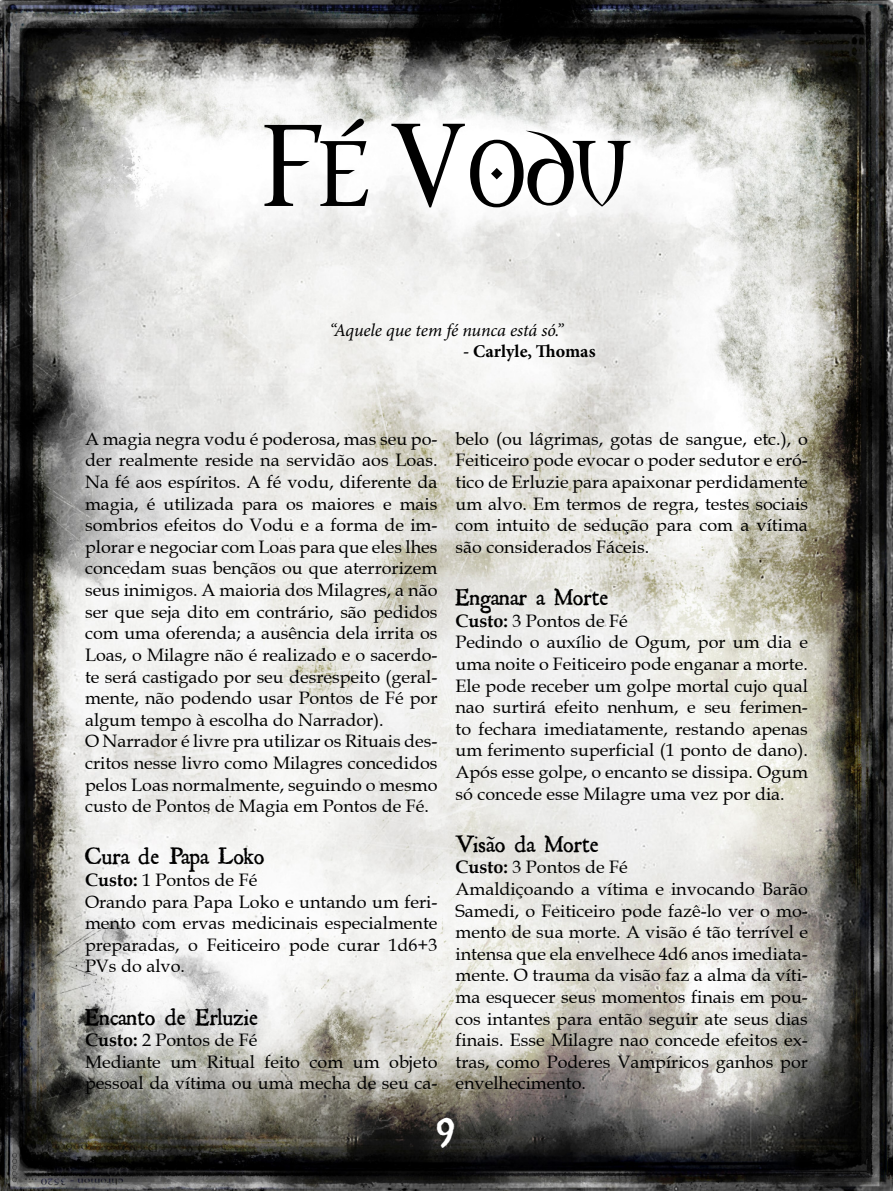
<style>
.page{position:relative;width:893px;height:1191px;background:#fff}
.page>*{position:absolute;margin:0;border:0;box-sizing:border-box;transform-origin:0 0}
.t1{font:108px "Morpheus";color:#000}
.t2{font:45px "Roman Antique";color:#fff}
.t3{font:25.5px "Roman Antique";color:#000}
.t4{font:18px/21.6px "Book Antiqua";color:#000}
.t5{font:italic 18px "Minion Pro";letter-spacing:-.01em;color:#000}
.t6{font:700 18px "Minion Pro";color:#000}
.s1{font-weight:700}
</style>
<div class="page">
<img style="left:0;top:0;width:893px;height:1191px">
<svg style="left:536px;top:344px;width:19px;height:13px"></svg>
<h1 class="t1" style="left:264px;top:119px;width:365px">Fé Vodu</h1>
<p class="t5" style="left:330px;top:323px;width:236px">“Aquele que tem fé nunca está só.”</p>
<p class="t6" style="left:463px;top:344px;width:70px">- Carlyle,</p>
<p class="t6" style="left:556px;top:344px;width:41px">omas</p>
<p class="t4" style="left:85px;top:430px;width:354px">A magia negra vodu é poderosa, mas seu po&shy;der realmente reside na servidão aos Loas.<br>Na fé aos espíritos. A fé vodu, diferente da magia, é utilizada para os maiores e mais sombrios efeitos do Vodu e a forma de im&shy;plorar e negociar com Loas para que eles lhes concedam suas bençãos ou que aterrorizem seus inimigos. A maioria dos Milagres, a não ser que seja dito em contrário, são pedidos com uma oferenda; a ausência dela irrita os Loas, o Milagre não é realizado e o sacerdo&shy;te será castigado por seu desrespeito (geral&shy;mente, não podendo usar Pontos de Fé por algum tempo à escolha do Narrador).<br>O Narrador é livre pra utilizar os Rituais des&shy;critos nesse livro como Milagres concedidos pelos Loas normalmente, seguindo o mesmo custo de Pontos de Magia em Pontos de Fé.</p>
<h3 class="t3" style="left:85px;top:847px;width:181px">Cura de Papa Loko</h3>
<p class="t4" style="left:85px;top:871px;width:354px"><span class="s1">Custo:</span> 1 Pontos de Fé<br>Orando para Papa Loko e untando um feri&shy;mento com ervas medicinais especialmente preparadas, o Feiticeiro pode curar 1d6+3<br>PVs do alvo.</p>
<h3 class="t3" style="left:85px;top:1007px;width:175px">Encanto de Erluzie</h3>
<p class="t4" style="left:85px;top:1031px;width:354px"><span class="s1">Custo:</span> 2 Pontos de Fé<br>Mediante um Ritual feito com um objeto pessoal da vítima ou uma mecha de seu ca-</p>
<p class="t4" style="left:455px;top:430px;width:354px;text-align:justify">belo (ou lágrimas, gotas de sangue, etc.), o Feiticeiro pode evocar o poder sedutor e eró&shy;tico de Erluzie para apaixonar perdidamente um alvo. Em termos de regra, testes sociais com intuito de sedução para com a vítima são considerados Fáceis.</p>
<h3 class="t3" style="left:455px;top:588px;width:155px">Enganar a Morte</h3>
<p class="t4" style="left:455px;top:612px;width:354px"><span class="s1">Custo:</span> 3 Pontos de Fé<br>Pedindo o auxílio de Ogum, por um dia e uma noite o Feiticeiro pode enganar a morte.<br>Ele pode receber um golpe mortal cujo qual nao surtirá efeito nenhum, e seu ferimen&shy;to fechara imediatamente, restando apenas um ferimento superficial (1 ponto de dano).<br>Após esse golpe, o encanto se dissipa. Ogum só concede esse Milagre uma vez por dia.</p>
<h3 class="t3" style="left:455px;top:834px;width:145px">Visão da Morte</h3>
<p class="t4" style="left:455px;top:858px;width:354px"><span class="s1">Custo:</span> 3 Pontos de Fé<br>Amaldiçoando a vítima e invocando Barão Samedi, o Feiticeiro pode fazê-lo ver o mo&shy;mento de sua morte. A visão é tão terrível e intensa que ela envelhece 4d6 anos imediata&shy;mente. O trauma da visão faz a alma da víti&shy;ma esquecer seus momentos finais em pou&shy;cos intantes para então seguir ate seus dias finais. Esse Milagre nao concede efeitos ex&shy;tras, como Poderes Vampíricos ganhos por envelhecimento.</p>
<h2 class="t2" style="left:437px;top:1106px;width:20px">9</h2>
</div>
